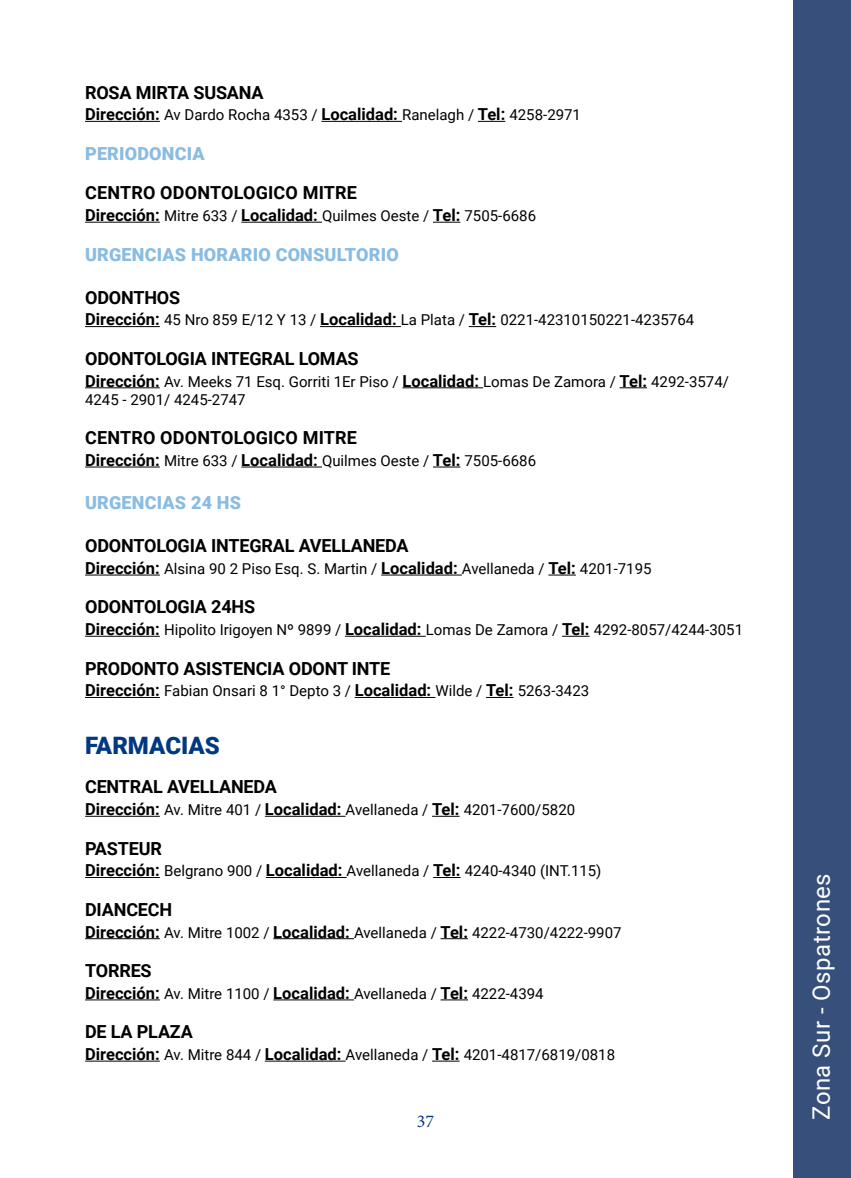
<style>
.page{position:relative;width:851px;height:1178px;background:#fff}
.page>*{position:absolute;margin:0;border:0;box-sizing:border-box;transform-origin:0 0}
.t1{font:24px "Roboto";letter-spacing:.02em;color:#fff}
.t2{font:900 24px "Roboto";color:#003882}
.t3{font:700 18px "Roboto";letter-spacing:-.01em;color:#000}
.t4{font:900 18px "Roboto";letter-spacing:.01em;color:#88bce2}
.t5{font:700 18px "Roboto";letter-spacing:.01em;color:#000}
.t6{font:18px "Minion Pro";color:#003882}
.t7{font:15px/18px "Roboto";color:#000}
.s1{font-weight:700;font-size:16.5px}
</style>
<div class="page">
<hr style="left:85px;top:121px;width:75px;height:1px;background:#000">
<hr style="left:321px;top:121px;width:81px;height:1px;background:#000">
<svg style="left:478px;top:121px;width:27px;height:1px"></svg>
<hr style="left:85px;top:222px;width:75px;height:1px;background:#000">
<hr style="left:241px;top:222px;width:81px;height:1px;background:#000">
<svg style="left:433px;top:222px;width:27px;height:1px"></svg>
<hr style="left:85px;top:326px;width:75px;height:1px;background:#000">
<hr style="left:320px;top:326px;width:81px;height:1px;background:#000">
<svg style="left:468px;top:326px;width:28px;height:1px"></svg>
<hr style="left:85px;top:387px;width:75px;height:1px;background:#000">
<hr style="left:402px;top:387px;width:81px;height:1px;background:#000">
<svg style="left:619px;top:387px;width:28px;height:1px"></svg>
<hr style="left:85px;top:467px;width:75px;height:1px;background:#000">
<hr style="left:241px;top:467px;width:81px;height:1px;background:#000">
<svg style="left:433px;top:467px;width:27px;height:1px"></svg>
<hr style="left:85px;top:575px;width:75px;height:1px;background:#000">
<hr style="left:381px;top:575px;width:81px;height:1px;background:#000">
<svg style="left:548px;top:575px;width:27px;height:1px"></svg>
<hr style="left:85px;top:636px;width:75px;height:1px;background:#000">
<hr style="left:345px;top:636px;width:80px;height:1px;background:#000">
<svg style="left:562px;top:636px;width:27px;height:1px"></svg>
<hr style="left:85px;top:697px;width:75px;height:1px;background:#000">
<hr style="left:354px;top:697px;width:81px;height:1px;background:#000">
<svg style="left:486px;top:697px;width:27px;height:1px"></svg>
<hr style="left:85px;top:816px;width:75px;height:1px;background:#000">
<hr style="left:265px;top:816px;width:80px;height:1px;background:#000">
<svg style="left:432px;top:816px;width:27px;height:1px"></svg>
<hr style="left:85px;top:877px;width:75px;height:1px;background:#000">
<hr style="left:266px;top:877px;width:80px;height:1px;background:#000">
<svg style="left:433px;top:877px;width:27px;height:1px"></svg>
<hr style="left:85px;top:938px;width:75px;height:1px;background:#000">
<hr style="left:273px;top:938px;width:81px;height:1px;background:#000">
<svg style="left:440px;top:938px;width:28px;height:1px"></svg>
<hr style="left:85px;top:999px;width:75px;height:1px;background:#000">
<hr style="left:273px;top:999px;width:81px;height:1px;background:#000">
<svg style="left:440px;top:999px;width:28px;height:1px"></svg>
<hr style="left:85px;top:1061px;width:75px;height:1px;background:#000">
<hr style="left:265px;top:1061px;width:80px;height:1px;background:#000">
<svg style="left:432px;top:1061px;width:27px;height:1px"></svg>
<div style="left:793px;top:0;width:57px;height:1178px;background:#364f7b"></div>
<p class="t3" style="left:85px;top:80px;width:180px">ROSA MIRTA SUSANA</p>
<p class="t7" style="left:85px;top:105px;width:497px"><span class="s1">Dirección:</span> Av Dardo Rocha 4353 / <span class="s1">Localidad:</span> Ranelagh / <span class="s1">Tel:</span> 4258-2971</p>
<p class="t4" style="left:85px;top:141px;width:121px">PERIODONCIA</p>
<p class="t5" style="left:85px;top:180px;width:273px">CENTRO ODONTOLOGICO MITRE</p>
<p class="t7" style="left:85px;top:206px;width:452px"><span class="s1">Dirección:</span> Mitre 633 / <span class="s1">Localidad:</span> Quilmes Oeste / <span class="s1">Tel:</span> 7505-6686</p>
<p class="t4" style="left:85px;top:242px;width:315px">URGENCIAS HORARIO CONSULTORIO</p>
<p class="t3" style="left:85px;top:285px;width:97px">ODONTHOS</p>
<p class="t7" style="left:85px;top:310px;width:610px"><span class="s1">Dirección:</span> 45 Nro 859 E/12 Y 13 / <span class="s1">Localidad:</span> La Plata / <span class="s1">Tel:</span> 0221-42310150221-4235764</p>
<p class="t3" style="left:85px;top:346px;width:275px">ODONTOLOGIA INTEGRAL LOMAS</p>
<p class="t7" style="left:85px;top:372px;width:645px"><span class="s1">Dirección:</span> Av. Meeks 71 Esq. Gorriti 1Er Piso / <span class="s1">Localidad:</span> Lomas De Zamora / <span class="s1">Tel:</span> 4292-3574/<br>4245 - 2901/ 4245-2747</p>
<p class="t5" style="left:85px;top:425px;width:273px">CENTRO ODONTOLOGICO MITRE</p>
<p class="t7" style="left:85px;top:451px;width:452px"><span class="s1">Dirección:</span> Mitre 633 / <span class="s1">Localidad:</span> Quilmes Oeste / <span class="s1">Tel:</span> 7505-6686</p>
<p class="t4" style="left:85px;top:490px;width:157px">URGENCIAS 24 HS</p>
<p class="t3" style="left:85px;top:533px;width:325px">ODONTOLOGIA INTEGRAL AVELLANEDA</p>
<p class="t7" style="left:85px;top:559px;width:568px"><span class="s1">Dirección:</span> Alsina 90 2 Piso Esq. S. Martin / <span class="s1">Localidad:</span> Avellaneda / <span class="s1">Tel:</span> 4201-7195</p>
<p class="t3" style="left:85px;top:594px;width:171px">ODONTOLOGIA 24HS</p>
<p class="t7" style="left:85px;top:620px;width:659px"><span class="s1">Dirección:</span> Hipolito Irigoyen Nº 9899 / <span class="s1">Localidad:</span> Lomas De Zamora / <span class="s1">Tel:</span> 4292-8057/4244-3051</p>
<p class="t3" style="left:85px;top:656px;width:306px">PRODONTO ASISTENCIA ODONT INTE</p>
<p class="t7" style="left:85px;top:681px;width:505px"><span class="s1">Dirección:</span> Fabian Onsari 8 1° Depto 3 / <span class="s1">Localidad:</span> Wilde / <span class="s1">Tel:</span> 5263-3423</p>
<h1 class="t2" style="left:85px;top:728px;width:136px">FARMACIAS</h1>
<p class="t3" style="left:85px;top:774px;width:193px">CENTRAL AVELLANEDA</p>
<p class="t7" style="left:85px;top:800px;width:491px"><span class="s1">Dirección:</span> Av. Mitre 401 / <span class="s1">Localidad:</span> Avellaneda / <span class="s1">Tel:</span> 4201-7600/5820</p>
<p class="t3" style="left:85px;top:836px;width:78px">PASTEUR</p>
<p class="t7" style="left:85px;top:861px;width:518px"><span class="s1">Dirección:</span> Belgrano 900 / <span class="s1">Localidad:</span> Avellaneda / <span class="s1">Tel:</span> 4240-4340 (INT.115)</p>
<p class="t3" style="left:85px;top:897px;width:89px">DIANCECH</p>
<p class="t7" style="left:85px;top:922px;width:538px"><span class="s1">Dirección:</span> Av. Mitre 1002 / <span class="s1">Localidad:</span> Avellaneda / <span class="s1">Tel:</span> 4222-4730/4222-9907</p>
<p class="t3" style="left:85px;top:958px;width:68px">TORRES</p>
<p class="t7" style="left:85px;top:984px;width:460px"><span class="s1">Dirección:</span> Av. Mitre 1100 / <span class="s1">Localidad:</span> Avellaneda / <span class="s1">Tel:</span> 4222-4394</p>
<p class="t3" style="left:85px;top:1019px;width:109px">DE LA PLAZA</p>
<p class="t7" style="left:85px;top:1045px;width:531px"><span class="s1">Dirección:</span> Av. Mitre 844 / <span class="s1">Localidad:</span> Avellaneda / <span class="s1">Tel:</span> 4201-4817/6819/0818</p>
<p class="t6" style="left:417px;top:1109px;width:19px">37</p>
<h1 class="t1" style="left:804px;top:1120px;width:248px;rotate:-90deg">Zona Sur - Ospatrones</h1>
</div>
